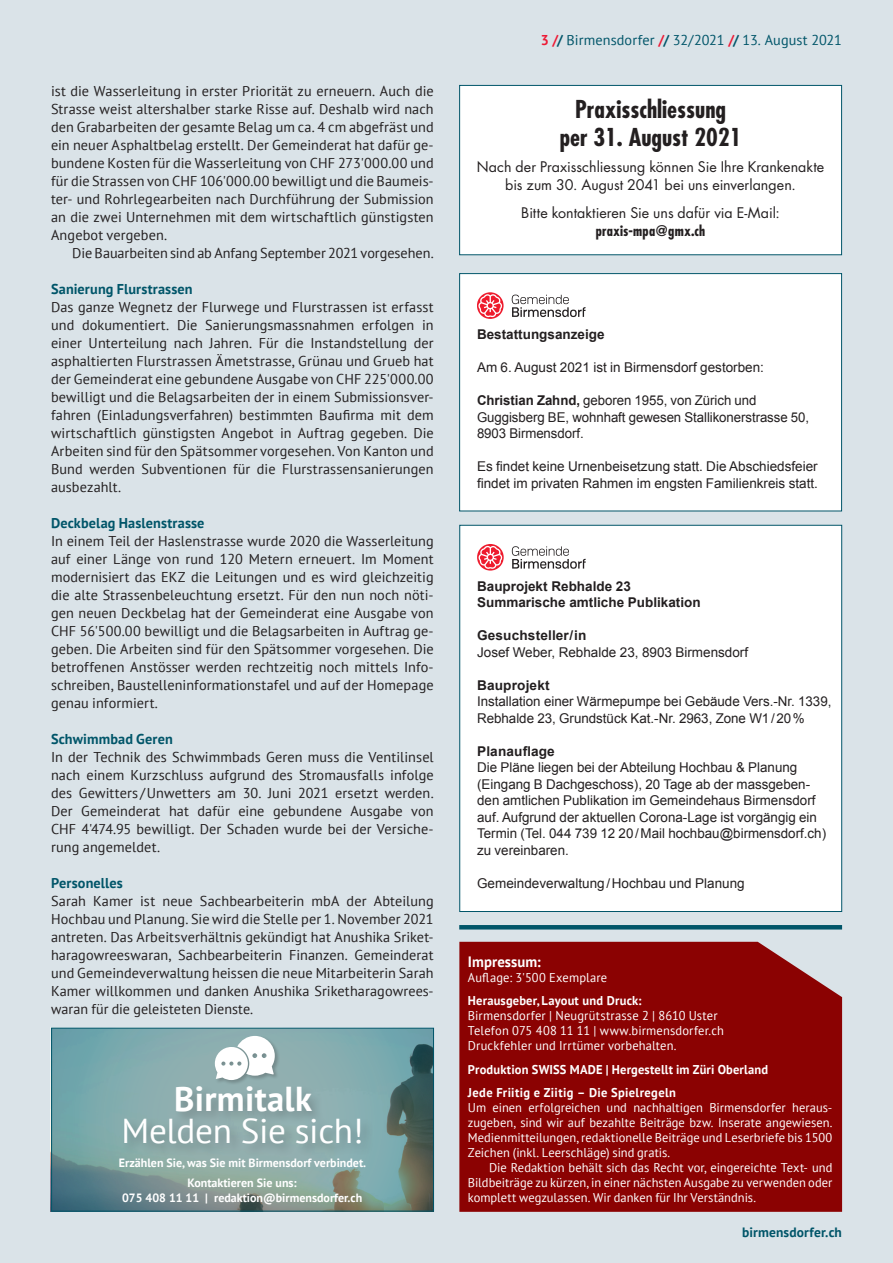
<style>
.page{position:relative;width:893px;height:1263px;background:#dae3e8}
.page>*{position:absolute;margin:0;border:0;box-sizing:border-box;transform-origin:0 0}
.t1{font:34.5px "PT Sans";letter-spacing:-.01em;color:#fff}
.t2{font:700 34.5px "PT Sans";letter-spacing:.01em;color:#fff}
.t3{font:700 condensed 24px/28.8px "Futura";color:#231f20;text-align:center}
.t4{font:700 15px "PT Sans";letter-spacing:.005em;color:#fff}
.t5{font:14.25px/18px "PT Sans";letter-spacing:.005em;color:#231f20;text-align:justify}
.t6{font:14.25px/18px "Futura";color:#231f20;text-align:center}
.t7{font:700 14.25px "PT Sans";letter-spacing:.01em;color:#005569}
.t8{font:14.25px "PT Sans";letter-spacing:.005em;color:#005569}
.t9{font:700 condensed 14.25px "Futura";letter-spacing:.01em;color:#231f20}
.t10{font:13.5px/16.5px "Arial";color:#231f20}
.t11{font:700 13.5px/16.5px "Arial";color:#231f20}
.t12{font:700 13.5px "PT Sans";letter-spacing:.01em;color:#005569}
.t13{font:12.75px/15px "PT Sans";letter-spacing:.01em;color:#fff;text-align:justify}
.t14{font:700 12.75px/23.5px "PT Sans";letter-spacing:.015em;color:#fff}
.t15{font:700 12px/19.2px "PT Sans";color:#fff;text-align:center}
.s1{font-weight:700;color:#ed1a35}
.s2{font-weight:700}
</style>
<div class="page">
<div style="left:460px;top:85px;width:382px;height:170px;background:#fff"></div>
<div style="left:459px;top:85px;width:383px;height:170px;border:1px solid #005569"></div>
<div style="left:460px;top:274px;width:382px;height:237px;background:#fff"></div>
<div style="left:459px;top:273px;width:383px;height:238px;border:1px solid #005569"></div>
<svg style="left:477px;top:292px;width:27px;height:27px"></svg>
<svg style="left:512px;top:295px;width:73px;height:22px"></svg>
<svg style="left:478px;top:294px;width:24px;height:23px"></svg>
<div style="left:460px;top:525px;width:382px;height:386px;background:#fff"></div>
<div style="left:459px;top:525px;width:383px;height:387px;border:1px solid #005569"></div>
<svg style="left:477px;top:544px;width:27px;height:27px"></svg>
<svg style="left:512px;top:546px;width:74px;height:23px"></svg>
<svg style="left:478px;top:546px;width:24px;height:23px"></svg>
<hr style="left:459px;top:925px;width:383px;height:4px;background:#005569">
<svg style="left:53px;top:1030px;width:379px;height:179px;background:#769a99"></svg>
<div style="left:51px;top:1028px;width:383px;height:183px;border:1px solid #005569"></div>
<div style="left:214px;top:1035px;width:66px;height:51px;background:#231f20;opacity:.25"></div>
<svg style="left:215px;top:1036px;width:60px;height:44px;background:#d9e2e2"></svg>
<div style="left:122px;top:1084px;width:252px;height:73px;background:#8babab"></div>
<div style="left:459px;top:942px;width:383px;height:270px;background:#8b0202"></div>
<p class="t5" style="left:51px;top:81px;width:384px">ist die Wasserleitung in erster Priorität zu erneuern. Auch die Strasse weist altershalber starke Risse auf. Deshalb wird nach den Grabarbeiten der gesamte Belag um ca. 4 cm abgefräst und ein neuer Asphaltbelag erstellt. Der Gemeinderat hat dafür ge&shy;bundene Kosten für die Wasserleitung von CHF 273'000.00 und für die Strassen von CHF 106'000.00 bewilligt und die Baumeis&shy;ter- und Rohrlegearbeiten nach Durchführung der Submission an die zwei Unternehmen mit dem wirtschaftlich günstigsten Angebot vergeben.</p>
<p class="t5" style="left:72px;top:243px;width:363px">Die Bauarbeiten sind ab Anfang September 2021 vorgesehen.</p>
<p class="t7" style="left:51px;top:279px;width:143px">Sanierung Flurstrassen</p>
<p class="t5" style="left:51px;top:297px;width:384px">Das ganze Wegnetz der Flurwege und Flurstrassen ist erfasst und dokumentiert. Die Sanierungsmassnahmen erfolgen in einer Unterteilung nach Jahren. Für die Instandstellung der asphaltierten Flurstrassen Ämetstrasse, Grünau und Grueb hat der Gemeinderat eine gebundene Ausgabe von CHF 225'000.00 bewilligt und die Belagsarbeiten der in einem Submissionsver&shy;fahren (Einladungsverfahren) bestimmten Baufirma mit dem wirtschaftlich günstigsten Angebot in Auftrag gegeben. Die Arbeiten sind für den Spätsommer vorgesehen. Von Kanton und Bund werden Subventionen für die Flurstrassensanierungen ausbezahlt.</p>
<p class="t7" style="left:51px;top:513px;width:155px">Deckbelag Haslenstrasse</p>
<p class="t5" style="left:51px;top:531px;width:384px">In einem Teil der Haslenstrasse wurde 2020 die Wasserleitung auf einer Länge von rund 120 Metern erneuert. Im Moment modernisiert das EKZ die Leitungen und es wird gleichzeitig die alte Strassenbeleuchtung ersetzt. Für den nun noch nöti&shy;gen neuen Deckbelag hat der Gemeinderat eine Ausgabe von CHF 56'500.00 bewilligt und die Belagsarbeiten in Auftrag ge&shy;geben. Die Arbeiten sind für den Spätsommer vorgesehen. Die betroffenen Anstösser werden rechtzeitig noch mittels Info&shy;schreiben, Baustelleninformationstafel und auf der Homepage genau informiert.</p>
<p class="t7" style="left:51px;top:729px;width:123px">Schwimmbad Geren</p>
<p class="t5" style="left:51px;top:747px;width:384px">In der Technik des Schwimmbads Geren muss die Ventilinsel nach einem Kurzschluss aufgrund des Stromausfalls infolge des Gewitters /Unwetters am 30. Juni 2021 ersetzt werden.<br>Der Gemeinderat hat dafür eine gebundene Ausgabe von CHF 4'474.95 bewilligt. Der Schaden wurde bei der Versiche&shy;rung angemeldet.</p>
<p class="t7" style="left:51px;top:873px;width:73px">Personelles</p>
<p class="t5" style="left:51px;top:891px;width:384px">Sarah Kamer ist neue Sachbearbeiterin mbA der Abteilung Hochbau und Planung. Sie wird die Stelle per 1. November 2021 antreten. Das Arbeitsverhältnis gekündigt hat Anushika Sriket&shy;haragowreeswaran, Sachbearbeiterin Finanzen. Gemeinderat und Gemeindeverwaltung heissen die neue Mitarbeiterin Sarah Kamer willkommen und danken Anushika Sriketharagowrees&shy;waran für die geleisteten Dienste.</p>
<h1 class="t2" style="left:174px;top:1076px;width:139px">Birmitalk</h1>
<h1 class="t1" style="left:122px;top:1108px;width:243px">Melden Sie sich!</h1>
<p class="t15" style="left:119px;top:1153px;width:249px">Erzählen Sie, was Sie mit Birmensdorf verbindet.<br>Kontaktieren Sie uns:</p>
<p class="t15" style="left:122px;top:1187px;width:242px">075 408 11 11 | redaktion@birmensdorfer.ch</p>
<p class="t8" style="left:541px;top:31px;width:303px"><span class="s1">3 /</span><span class="s2">/</span> Birmensdorfer <span class="s1">/</span><span class="s2">/</span> 32/2021 <span class="s1">/</span><span class="s2">/</span> 13. August 2021</p>
<h2 class="t3" style="left:560px;top:94px;width:183px">Praxisschliessung per 31. August 2021</h2>
<p class="t6" style="left:477px;top:157px;width:349px">Nach der Praxisschliessung können Sie Ihre Krankenakte bis zum 30. August 2041 bei uns einverlangen.</p>
<p class="t6" style="left:521px;top:204px;width:260px">Bitte kontaktieren Sie uns dafür via E-Mail:</p>
<p class="t9" style="left:596px;top:222px;width:111px">praxis-mpa@gmx.ch</p>
<p class="t11" style="left:477px;top:327px;width:129px">Bestattungsanzeige</p>
<p class="t10" style="left:477px;top:359px;width:289px">Am 6. August 2021 ist in Birmensdorf gestorben:</p>
<p class="t10" style="left:477px;top:392px;width:334px"><span class="s2">Christian Zahnd,</span> geboren 1955, von Zürich und<br>Guggisberg BE, wohnhaft gewesen Stallikonerstrasse 50,<br>8903 Birmensdorf.</p>
<p class="t10" style="left:477px;top:458px;width:343px">Es findet keine Urnenbeisetzung statt. Die Abschiedsfeier findet im privaten Rahmen im engsten Familienkreis statt.</p>
<p class="t11" style="left:477px;top:578px;width:225px">Bauprojekt Rebhalde 23<br>Summarische amtliche Publikation</p>
<p class="t11" style="left:477px;top:628px;width:111px">Gesuchsteller/in</p>
<p class="t10" style="left:477px;top:644px;width:273px">Josef Weber, Rebhalde 23, 8903 Birmensdorf</p>
<p class="t11" style="left:477px;top:677px;width:74px">Bauprojekt</p>
<p class="t10" style="left:477px;top:693px;width:356px">Installation einer Wärmepumpe bei Gebäude Vers.-Nr. 1339,<br>Rebhalde 23, Grundstück Kat.-Nr. 2963, Zone W1/20%</p>
<p class="t11" style="left:477px;top:743px;width:79px">Planauflage</p>
<p class="t10" style="left:477px;top:759px;width:350px">Die Pläne liegen bei der Abteilung Hochbau &amp; Planung (Eingang B Dachgeschoss), 20 Tage ab der massgeben&shy;den amtlichen Publikation im Gemeindehaus Birmensdorf auf. Aufgrund der aktuellen Corona-Lage ist vorgängig ein Termin (Tel. 044 739 12 20/Mail hochbau@birmensdorf.ch) zu vereinbaren.</p>
<p class="t10" style="left:477px;top:875px;width:269px">Gemeindeverwaltung/Hochbau und Planung</p>
<p class="t4" style="left:468px;top:951px;width:75px">Impressum:</p>
<p class="t13" style="left:468px;top:969px;width:141px">Auflage: 3'500 Exemplare</p>
<p class="t14" style="left:468px;top:989px;width:175px">Herausgeber, Layout und Druck:</p>
<p class="t13" style="left:468px;top:1008px;width:258px;text-align:left">Birmensdorfer | Neugrütstrasse 2 | 8610 Uster<br>Telefon 075 408 11 11 | www.birmensdorfer.ch<br>Druckfehler und Irrtümer vorbehalten.</p>
<p class="t14" style="left:468px;top:1057px;width:302px">Produktion SWISS MADE | Hergestellt im Züri Oberland<br>Jede Friitig e Ziitig – Die Spielregeln</p>
<p class="t13" style="left:468px;top:1100px;width:366px">Um einen erfolgreichen und nachhaltigen Birmensdorfer heraus&shy;zugeben, sind wir auf bezahlte Beiträge bzw. Inserate angewiesen.<br>Medienmitteilungen, redaktionelle Beiträge und Leserbriefe bis 1500<br>Zeichen (inkl. Leerschläge) sind gratis.</p>
<p class="t13" style="left:468px;top:1160px;width:366px;text-indent:21px">Die Redaktion behält sich das Recht vor, eingereichte Text- und Bildbeiträge zu kürzen, in einer nächsten Ausgabe zu verwenden oder komplett wegzulassen. Wir danken für Ihr Verständnis.</p>
<p class="t12" style="left:742px;top:1224px;width:101px">birmensdorfer.ch</p>
</div>
